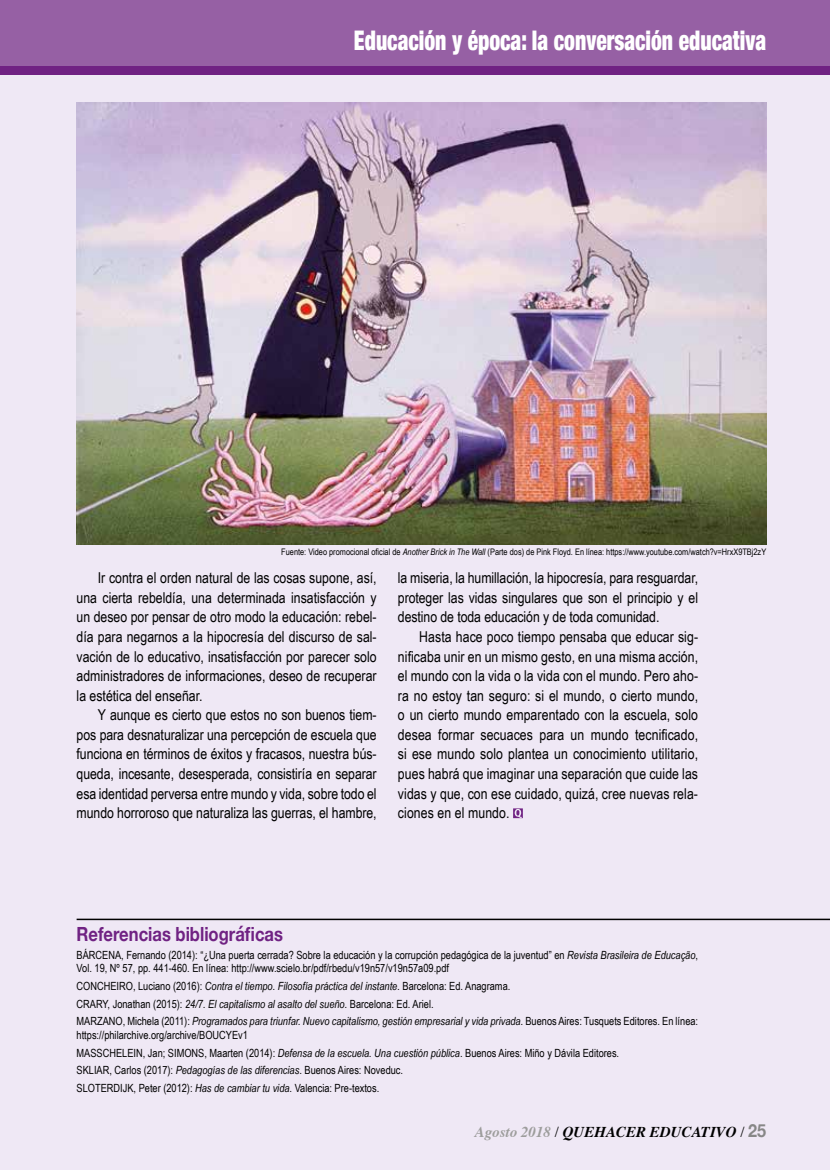
<style>
.page{position:relative;width:830px;height:1170px;background:#fff}
.page>*{position:absolute;margin:0;border:0;box-sizing:border-box;transform-origin:0 0}
.t1{font:900 condensed 27px "Helvetica Neue";color:#fff;scale:.8 1}
.t2{font:700 19.5px "Helvetica Neue";color:#702283;scale:.85 1}
.t3{font:15px/19.5px "Arial Narrow";letter-spacing:-.005em;color:#000;text-align:justify}
.t4{font:italic 700 15px "Times";color:#000}
.t5{font:11.25px/17.7px "Arial Narrow";color:#000}
.t6{font:italic 11.25px/17.7px "Arial Narrow";color:#000}
.t7{font:9px "Arial Narrow";color:#000}
.s1{font-style:italic}
.s2{font-style:normal}
.s3{color:#9d9d9c}
.s4{font-weight:400;font-style:normal}
.s5{font-family:"Helvetica Neue";font-style:normal;font-size:18px;color:#878787}
</style>
<div class="page">
<div style="left:0;top:0;width:829px;height:1169px;background:#efe8f5"></div>
<div style="left:0;top:0;width:829px;height:74px;background:#702283"></div>
<div style="left:0;top:0;width:829px;height:66px;background:#9660a4"></div>
<hr style="left:77px;top:918px;width:752px;height:2px;background:#000">
<svg style="left:513px;top:808px;width:9px;height:10px"></svg>
<img style="left:77px;top:102px;width:688px;height:442px">
<h1 class="t1" style="left:354px;top:18px;width:516px">Educación y época: la conversación educativa</h1>
<p class="t7" style="left:281px;top:545px;width:486px">Fuente: Video promocional oficial de <span class="s1">Another Brick in The Wall</span> (Parte dos) de Pink Floyd. En línea: https://www.youtube.com/watch?v=HrxX9TBj2zY</p>
<p class="t3" style="left:77px;top:567px;width:301px;text-indent:21px">Ir contra el orden natural de las cosas supone, así, una cierta rebeldía, una determinada insatisfacción y un deseo por pensar de otro modo la educación: rebel&shy;día para negarnos a la hipocresía del discurso de sal&shy;vación de lo educativo, insatisfacción por parecer solo administradores de informaciones, deseo de recuperar la estética del enseñar.</p>
<p class="t3" style="left:77px;top:704px;width:301px;text-indent:21px">Y aunque es cierto que estos no son buenos tiem&shy;pos para desnaturalizar una percepción de escuela que funciona en términos de éxitos y fracasos, nuestra bús&shy;queda, incesante, desesperada, consistiría en separar esa identidad perversa entre mundo y vida, sobre todo el mundo horroroso que naturaliza las guerras, el hambre,</p>
<p class="t3" style="left:398px;top:567px;width:301px">la miseria, la humillación, la hipocresía, para resguardar, proteger las vidas singulares que son el principio y el destino de toda educación y de toda comunidad.</p>
<p class="t3" style="left:398px;top:626px;width:301px;text-indent:21px">Hasta hace poco tiempo pensaba que educar sig&shy;nificaba unir en un mismo gesto, en una misma acción, el mundo con la vida o la vida con el mundo. Pero aho&shy;ra no estoy tan seguro: si el mundo, o cierto mundo, o un cierto mundo emparentado con la escuela, solo desea formar secuaces para un mundo tecnificado, si ese mundo solo plantea un conocimiento utilitario, pues habrá que imaginar una separación que cuide las vidas y que, con ese cuidado, quizá, cree nuevas rela&shy;ciones en el mundo.</p>
<h2 class="t2" style="left:77px;top:918px;width:244px">Referencias bibliográficas</h2>
<p class="t5" style="left:77px;top:947px;width:622px;line-height:13.5px">BÁRCENA, Fernando (2014): “¿Una puerta cerrada? Sobre la educación y la corrupción pedagógica de la juventud” en <span class="s1">Revista Brasileira de Educação</span>,<br>Vol. 19, Nº 57, pp. 441-460. En línea: http://www.scielo.br/pdf/rbedu/v19n57/v19n57a09.pdf</p>
<p class="t6" style="left:77px;top:976px;width:622px"><span class="s2">CONCHEIRO, Luciano (2016):</span> Contra el tiempo. Filosofía práctica del instante. <span class="s2">Barcelona: Ed. Anagrama.<br>CRARY, Jonathan (2015):</span> 24/7. El capitalismo al asalto del sueño. <span class="s2">Barcelona: Ed. Ariel.<br>MARZANO, Michela (2011):</span> Programados para triunfar. Nuevo capitalismo, gestión empresarial y vida privada. <span class="s2">Buenos Aires: Tusquets Editores. En línea:</span></p>
<p class="t5" style="left:77px;top:1025px;width:544px">https://philarchive.org/archive/BOUCYEv1<br>MASSCHELEIN, Jan; SIMONS, Maarten (2014): <span class="s1">Defensa de la escuela. Una cuestión pública</span>. Buenos Aires: Miño y Dávila Editores.<br>SKLIAR, Carlos (2017): <span class="s1">Pedagogías de las diferencias</span>. Buenos Aires: Noveduc.<br>SLOTERDIJK, Peter (2012): <span class="s1">Has de cambiar tu vida</span>. Valencia: Pre-textos.</p>
<p class="t4" style="left:474px;top:1117px;width:293px"><span class="s3">Agosto 2018</span> <span class="s4">/</span> QUEHACER EDUCATIVO <span class="s4">/</span> <span class="s5">25</span></p>
</div>
